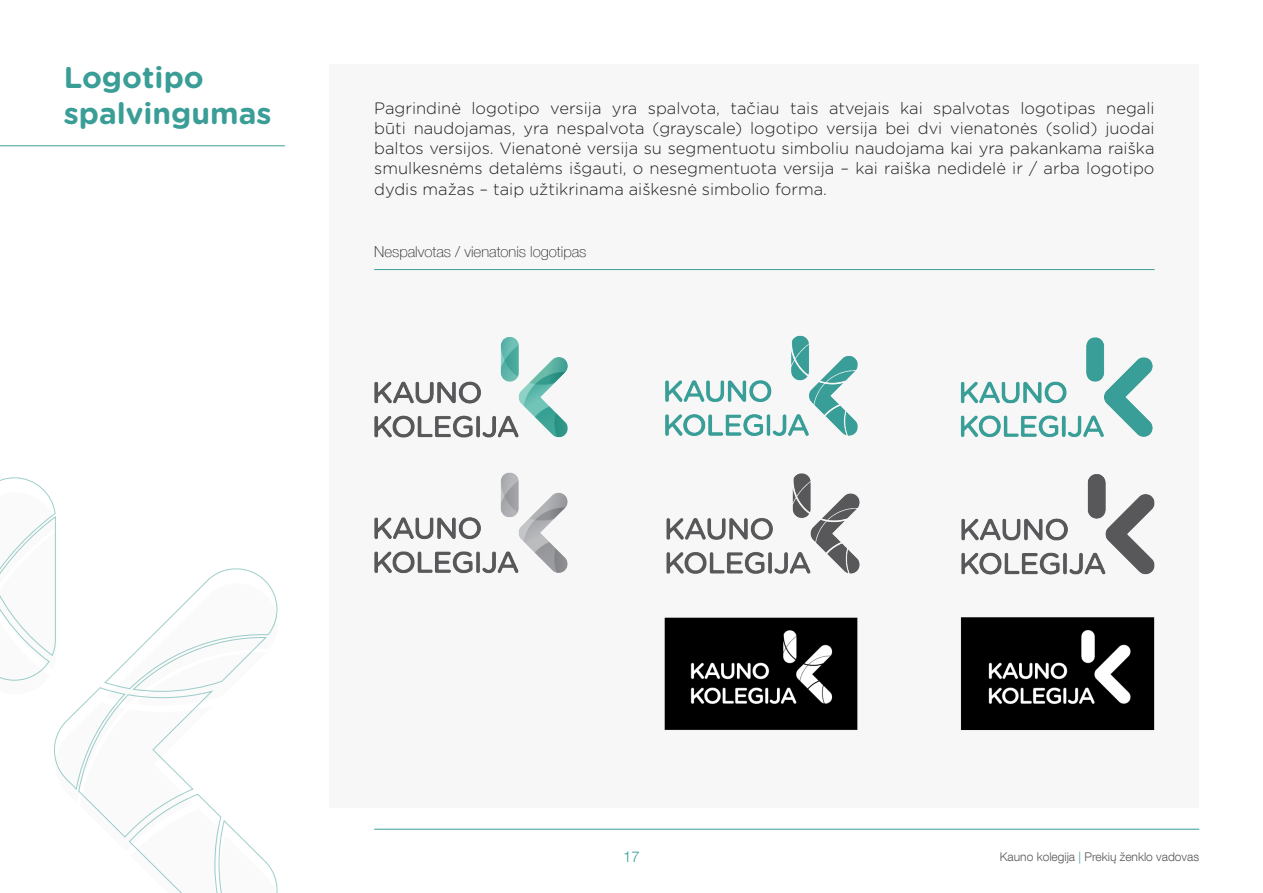
<style>
.page{position:relative;width:1263px;height:893px;background:#fff}
.page>*{position:absolute;margin:0;border:0;box-sizing:border-box;transform-origin:0 0}
.t1{font:700 30px/36px "Gotham Rounded";color:#3a9e97}
.t2{font:300 16.5px/19.8px "Gotham Rounded";color:#231f20;text-align:justify}
.t3{font:100 15px "Helvetica Neue LT Com";color:#231f20}
.t4{font:300 15px "Helvetica Neue LT Com";color:#3a9e97}
.t5{font:300 12px "Helvetica Neue LT Com";color:#57585a}
.s1{color:#3a9e97}
</style>
<div class="page">
<hr style="left:374px;top:829px;width:825px;height:1px;background:#3a9e97">
<svg style="left:0;top:477px;width:278px;height:416px"></svg>
<div style="left:330px;top:64px;width:869px;height:743px;background:#f7f7f7"></div>
<hr style="left:374px;top:269px;width:780px;height:1px;background:#3a9e97">
<img style="left:374px;top:335px;width:780px;height:395px">
<hr style="left:0;top:146px;width:285px;height:1px;background:#3a9e97">
<h1 class="t1" style="left:64px;top:58px;width:209px">Logotipo spalvingumas</h1>
<p class="t2" style="left:374px;top:98px;width:782px">Pagrindinė logotipo versija yra spalvota, tačiau tais atvejais kai spalvotas logotipas negali būti naudojamas, yra nespalvota (grayscale) logotipo versija bei dvi vienatonės (solid) juodai baltos versijos. Vienatonė versija su segmentuotu simboliu naudojama kai yra pakankama raiška smulkesnėms detalėms išgauti, o nesegmentuota versija – kai raiška nedidelė ir / arba logotipo</p>
<p class="t2" style="left:374px;top:179px;width:454px">dydis mažas – taip užtikrinama aiškesnė simbolio forma.</p>
<p class="t3" style="left:374px;top:242px;width:214px">Nespalvotas / vienatonis logotipas</p>
<p class="t4" style="left:623px;top:848px;width:18px">17</p>
<p class="t5" style="left:1000px;top:850px;width:201px">Kauno kolegija <span class="s1">|</span> Prekių ženklo vadovas</p>
</div>
